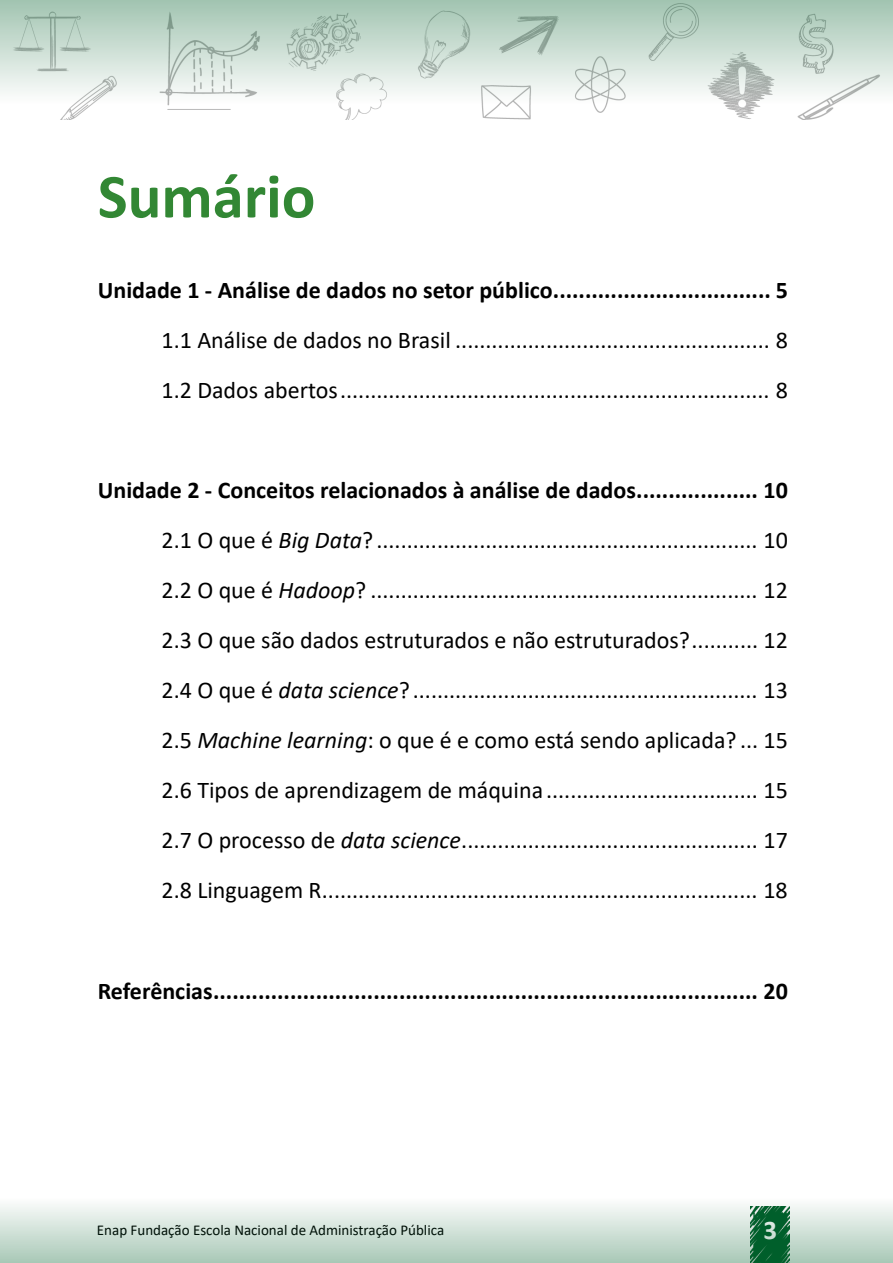
<style>
.page{position:relative;width:893px;height:1263px;background:#fff}
.page>*{position:absolute;margin:0;border:0;box-sizing:border-box;transform-origin:0 0}
.t1{font:700 63px "Calibri";color:#328734}
.t2{font:700 27px "Calibri";color:#fff}
.t3{font:24px/50.1px "Calibri";color:#000}
.t4{font:700 24px "Calibri";color:#000}
.t5{font:15px "Calibri";color:#000}
.s1{font-weight:700}
.s2{font-style:italic}
</style>
<div class="page">
<svg style="left:0;top:0;width:893px;height:120px"></svg>
<svg style="left:0;top:1205px;width:893px;height:58px;background:#c6dacf"></svg>
<h1 class="t1" style="left:98px;top:152px;width:219px">Sumário</h1>
<p class="t4" style="left:98px;top:273px;width:691px">Unidade 1 - Análise de dados no setor público.................................. 5</p>
<p class="t3" style="left:162px;top:314px;width:628px">1.1 Análise de dados no Brasil .................................................... 8<br>1.2 Dados abertos....................................................................... 8</p>
<p class="t3" style="left:162px;top:464px;width:628px;text-align:justify;text-indent:-64px"><span class="s1">Unidade 2 - Conceitos relacionados à análise de dados................... 10<br></span>2.1 O que é <span class="s2">Big Data</span>? ............................................................... 10<br>2.2 O que é <span class="s2">Hadoop</span>? ................................................................ 12<br>2.3 O que são dados estruturados e não estruturados?........... 12<br>2.4 O que é <span class="s2">data science</span>? ......................................................... 13<br>2.5 <span class="s2">Machine learning</span>: o que é e como está sendo aplicada? ... 15<br>2.6 Tipos de aprendizagem de máquina ................................... 15<br>2.7 O processo de <span class="s2">data science</span>................................................. 17<br>2.8 Linguagem R........................................................................ 18</p>
<p class="t4" style="left:98px;top:974px;width:692px">Referências..................................................................................... 20</p>
<p class="t5" style="left:97px;top:1220px;width:349px">Enap Fundação Escola Nacional de Administração Pública</p>
<p class="t2" style="left:763px;top:1210px;width:15px">3</p>
</div>
